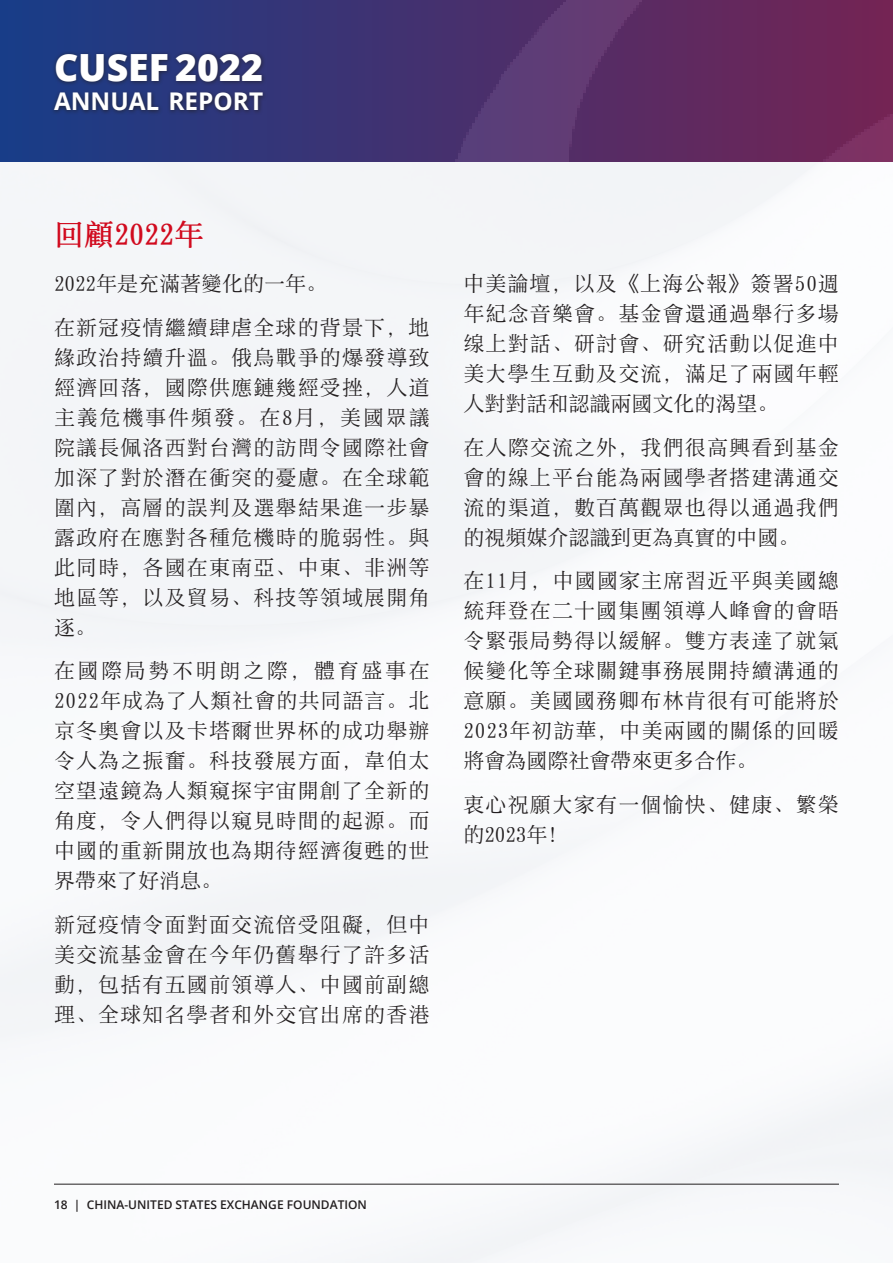
<style>
.page{position:relative;width:893px;height:1263px;background:#fff}
.page>*{position:absolute;margin:0;border:0;box-sizing:border-box;transform-origin:0 0}
.t1{font:800 37.5px "Open Sans";color:#fff}
.TOC_Header__Chinese{font:700 30px "Sim Song";color:#d10a1e}
.t2{font:700 24.3px "Open Sans";color:#fff}
.Body_Text__Chinese{font:21px/30px "Sim Song";letter-spacing:.055em;color:#231f20;text-align:justify}
.Body_Text__Chinese-2{font:21px "Sim Song";color:#231f20}
.t3{font:600 12px "Open Sans";color:#231f20}
</style>
<div class="page">
<img style="left:0;top:0;width:893px;height:162px">
<hr style="left:54px;top:1184px;width:785px;height:1px;background:#231f20">
<div style="left:50px;top:51px;width:218px;height:64px;background:#231f20;opacity:.75"></div>
<h1 class="t1" style="left:54px;top:39px;width:211px">CUSEF 2022</h1>
<p class="t2" style="left:54px;top:84px;width:211px">ANNUAL REPORT</p>
<p class="TOC_Header__Chinese" style="left:54px;top:219px;width:151px">回顧2022年</p>
<p class="Body_Text__Chinese-2" style="left:54px;top:273px;width:274px">2022年是充滿著變化的一年。</p>
<p class="Body_Text__Chinese" style="left:54px;top:312px;width:377px">在新冠疫情繼續肆虐全球的背景下，地緣政治持續升溫。俄烏戰爭的爆發導致經濟回落，國際供應鏈幾經受挫，人道主義危機事件頻發。在8月，美國眾議院議長佩洛西對台灣的訪問令國際社會加深了對於潛在衝突的憂慮。在全球範圍內，高層的誤判及選舉結果進一步暴露政府在應對各種危機時的脆弱性。與此同時，各國在東南亞、中東、非洲等地區等，以及貿易、科技等領域展開角逐。</p>
<p class="Body_Text__Chinese" style="left:54px;top:655px;width:377px">在國際局勢不明朗之際，體育盛事在2022年成為了人類社會的共同語言。北京冬奧會以及卡塔爾世界杯的成功舉辦令人為之振奮。科技發展方面，韋伯太空望遠鏡為人類窺探宇宙開創了全新的角度，令人們得以窺見時間的起源。而中國的重新開放也為期待經濟復甦的世界帶來了好消息。</p>
<p class="Body_Text__Chinese" style="left:54px;top:909px;width:377px">新冠疫情令面對面交流倍受阻礙，但中美交流基金會在今年仍舊舉行了許多活動，包括有五國前領導人、中國前副總理、全球知名學者和外交官出席的香港</p>
<p class="Body_Text__Chinese" style="left:463px;top:268px;width:377px">中美論壇，以及《上海公報》簽署50週年紀念音樂會。基金會還通過舉行多場缐上對話、研討會、研究活動以促進中美大學生互動及交流，滿足了兩國年輕人對對話和認識兩國文化的渴望。</p>
<p class="Body_Text__Chinese" style="left:463px;top:432px;width:377px">在人際交流之外，我們很高興看到基金會的線上平台能為兩國學者搭建溝通交流的渠道，數百萬觀眾也得以通過我們的視頻媒介認識到更為真實的中國。</p>
<p class="Body_Text__Chinese" style="left:463px;top:565px;width:377px">在11月，中國國家主席習近平與美國總統拜登在二十國集團領導人峰會的會晤令緊張局勢得以緩解。雙方表達了就氣候變化等全球關鍵事務展開持續溝通的意願。美國國務卿布林肯很有可能將於2023年初訪華，中美兩國的關係的回暖將會為國際社會帶來更多合作。</p>
<p class="Body_Text__Chinese" style="left:463px;top:789px;width:377px">衷心祝願大家有一個愉快、健康、繁榮的2023年！</p>
<p class="t3" style="left:54px;top:1196px;width:314px">18 | CHINA-UNITED STATES EXCHANGE FOUNDATION</p>
</div>
